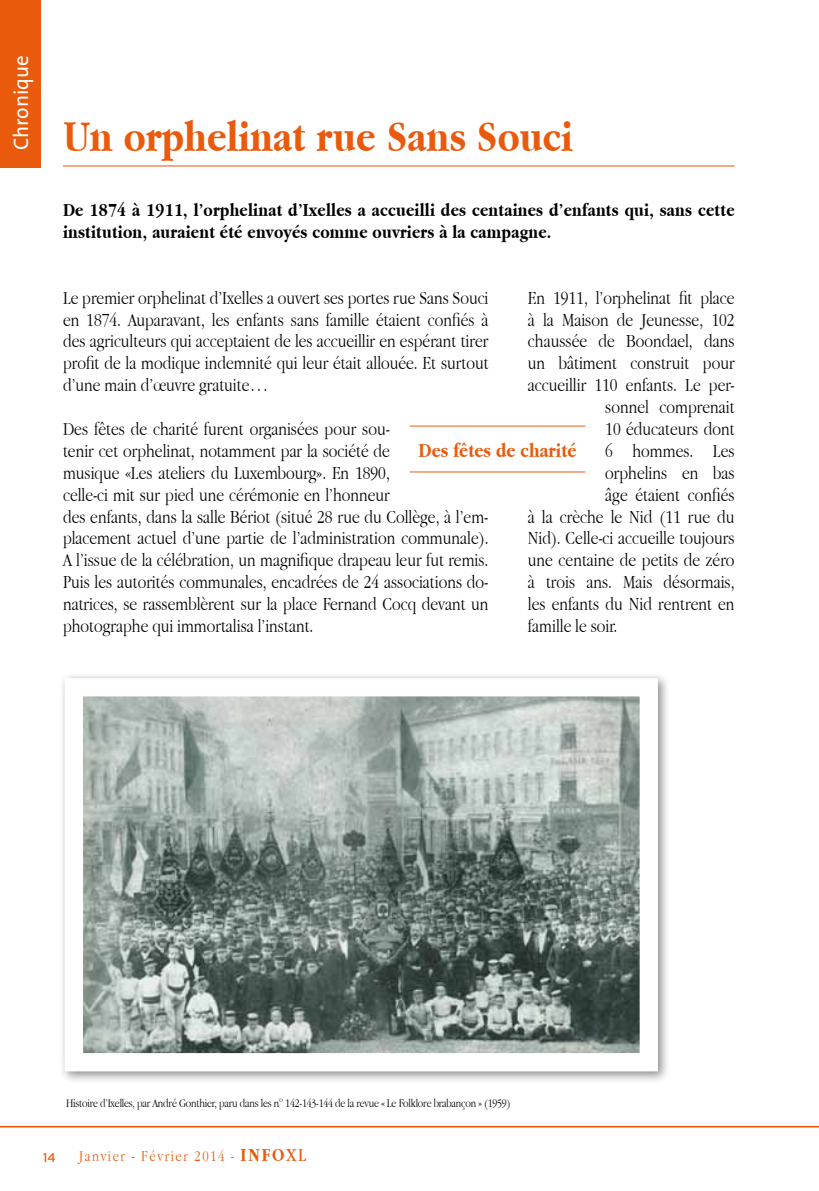
<style>
.page{position:relative;width:819px;height:1191px;background:#fff}
.page>*{position:absolute;margin:0;border:0;box-sizing:border-box;transform-origin:0 0}
.t1{font:700 45.5px "Apple Garamond";color:#ea5a0c}
.t2{font:700 21px "Apple Garamond";color:#ea5a0c}
.t3{font:21px "The Sans";color:#fff}
.t4{font:300 19.25px/21.9px "Apple Garamond";color:#000;text-align:justify}
.t5{font:700 19.25px/21.9px "Apple Garamond";letter-spacing:.01em;color:#000}
.t6{font:300 15.75px "Apple Garamond";letter-spacing:.1em;color:#ea5a0c}
.t7{font:15.75px "Perspective Sans";color:#ea5a0c}
.t8{font:300 12.25px "Apple Garamond";letter-spacing:-.015em;color:#000}
.s1{font-weight:700;font-size:19.25px}
.s2{font-weight:400;font-size:19.25px}
</style>
<div class="page">
<svg style="left:0;top:1125px;width:819px;height:3px;background:#f3a377"></svg>
<hr style="left:410px;top:425px;width:175px;height:1px;background:#ea5a0c">
<hr style="left:410px;top:471px;width:175px;height:1px;background:#ea5a0c">
<hr style="left:63px;top:165px;width:671px;height:1px;background:#ea5a0c">
<div style="left:0;top:0;width:40px;height:167px;background:#ea5a0c"></div>
<div style="left:59px;top:672px;width:611px;height:412px;background:#000;opacity:.45"></div>
<img style="left:84px;top:697px;width:555px;height:355px">
<p class="t3" style="left:4px;top:150px;width:96px;rotate:-90deg">Chronique</p>
<h1 class="t1" style="left:63px;top:110px;width:511px">Un orphelinat rue Sans Souci</h1>
<p class="t5" style="left:63px;top:199px;width:673px">De 1874 à 1911, l’orphelinat d’Ixelles a accueilli des centaines d’enfants qui, sans cette institution, auraient été envoyés comme ouvriers à la campagne.</p>
<p class="t4" style="left:528px;top:286px;width:208px">En 1911, l’orphelinat fit place</p>
<p class="t4" style="left:528px;top:308px;width:208px">à la Maison de Jeunesse, 102</p>
<p class="t4" style="left:528px;top:330px;width:208px">chaussée de Boondael, dans</p>
<p class="t4" style="left:528px;top:352px;width:208px">un bâtiment construit pour</p>
<p class="t4" style="left:528px;top:374px;width:208px">accueillir 110 enfants. Le per-</p>
<p class="t4" style="left:605px;top:396px;width:131px">sonnel comprenait</p>
<p class="t4" style="left:605px;top:417px;width:131px">10 éducateurs dont</p>
<p class="t4" style="left:605px;top:439px;width:131px">6 hommes. Les</p>
<p class="t4" style="left:605px;top:461px;width:131px">orphelins en bas</p>
<p class="t4" style="left:605px;top:483px;width:131px">âge étaient confiés</p>
<p class="t4" style="left:528px;top:505px;width:208px">à la crèche le Nid (11 rue du</p>
<p class="t4" style="left:528px;top:527px;width:208px">Nid). Celle-ci accueille toujours</p>
<p class="t4" style="left:528px;top:549px;width:208px">une centaine de petits de zéro</p>
<p class="t4" style="left:528px;top:571px;width:208px">à trois ans. Mais désormais,</p>
<p class="t4" style="left:528px;top:592px;width:208px">les enfants du Nid rentrent en</p>
<p class="t4" style="left:528px;top:614px;width:91px">famille le soir.</p>
<p class="t4" style="left:63px;top:286px;width:427px">Le premier orphelinat d’Ixelles a ouvert ses portes rue Sans Souci en 1874. Auparavant, les enfants sans famille étaient confiés à des agriculteurs qui acceptaient de les accueillir en espérant tirer profit de la modique indemnité qui leur était allouée. Et surtout d’une main d’œuvre gratuite…</p>
<p class="t4" style="left:63px;top:417px;width:427px;text-align:left">Des fêtes de charité furent organisées pour sou-<br>tenir cet orphelinat, notamment par la société de<br>musique «Les ateliers du Luxembourg». En 1890,<br>celle-ci mit sur pied une cérémonie en l’honneur<br>des enfants, dans la salle Bériot (situé 28 rue du Collège, à l’em&shy;placement actuel d’une partie de l’administration communale).<br>A l’issue de la célébration, un magnifique drapeau leur fut remis.<br>Puis les autorités communales, encadrées de 24 associations do&shy;natrices, se rassemblèrent sur la place Fernand Cocq devant un photographe qui immortalisa l’instant.</p>
<p class="t2" style="left:418px;top:438px;width:159px">Des fêtes de charité</p>
<p class="t8" style="left:66px;top:1095px;width:446px">Histoire d’Ixelles, par André Gonthier, paru dans les n° 142-143-144 de la revue « Le Folklore brabançon » (1959)</p>
<p class="t7" style="left:43px;top:1147px;width:14px">14</p>
<p class="t6" style="left:79px;top:1146px;width:228px">Janvier - Février 2014 - <span class="s1">INFO</span><span class="s2">XL</span></p>
</div>
